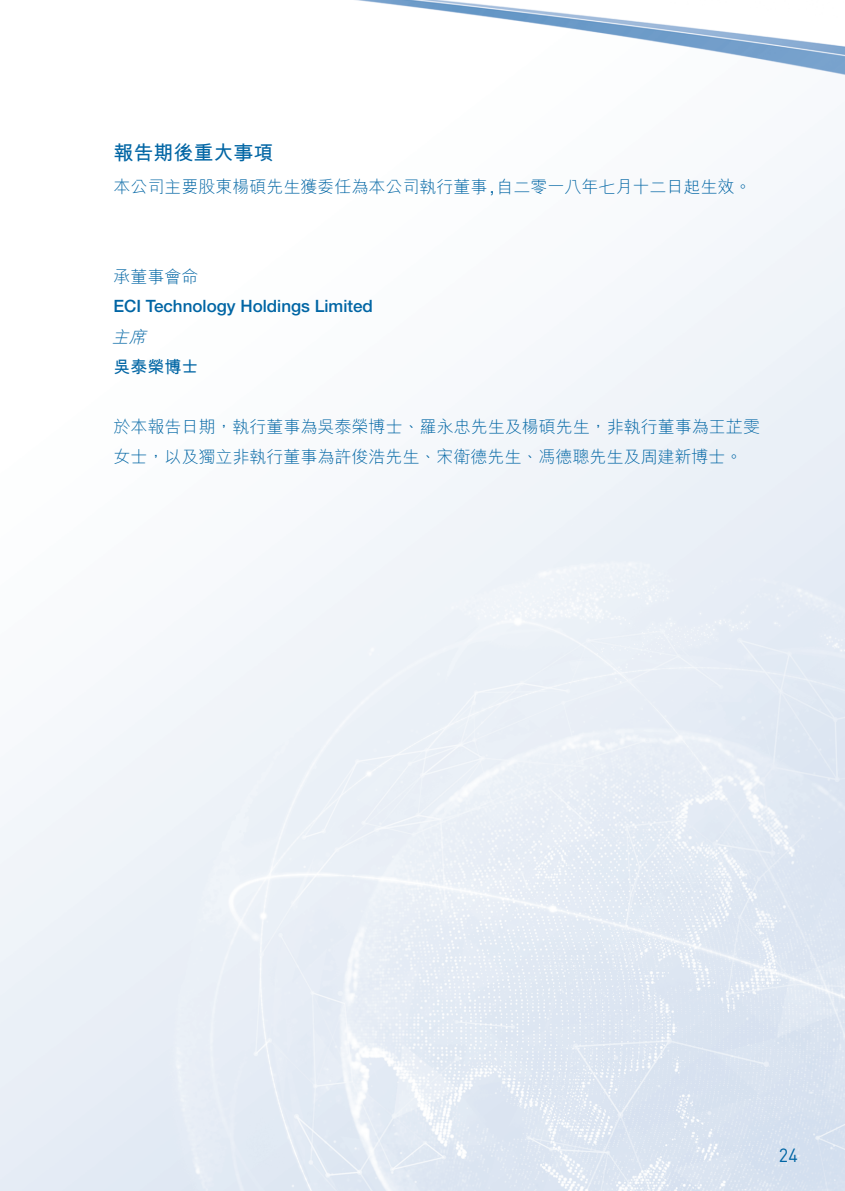
<style>
.page{position:relative;width:845px;height:1191px;background:#fff}
.page>*{position:absolute;margin:0;border:0;box-sizing:border-box;transform-origin:0 0}
.Subhead_1{font:700 20px "M Hei HK";color:#0065a4}
.t1{font:18.8px "DIN";color:#0065a4;scale:.95 1}
.Body_Text{font:300 17px/30px "M Hei HK";color:#0065a4}
.Body_Text-2{font:500 17px "Helvetica Neue LT Std";color:#0065a4}
.Body_Text-3{font:700 17px "M Hei HK";color:#0065a4}
.Body_Text-4{font:italic 300 17px "M Hei HK";color:#0065a4}
.s1{font-family:"Helvetica Neue LT Std";font-weight:400}
</style>
<div class="page">
<img style="left:1px;top:0;width:844px;height:1191px">
<p class="Subhead_1" style="left:113px;top:138px;width:162px">報告期後重大事項</p>
<p class="Body_Text" style="left:113px;top:171px;width:639px">本公司主要股東楊碩先生獲委任為本公司執行董事<span class="s1">,</span>自二零一八年七月十二日起生效。</p>
<p class="Body_Text" style="left:113px;top:261px;width:86px">承董事會命</p>
<p class="Body_Text-2" style="left:113px;top:295px;width:261px">ECI Technology Holdings Limited</p>
<p class="Body_Text-4" style="left:112px;top:328px;width:40px">主席</p>
<p class="Body_Text-3" style="left:113px;top:354px;width:86px">吳泰榮博士</p>
<p class="Body_Text" style="left:113px;top:411px;width:648px">於本報告日期，執行董事為吳泰榮博士、羅永忠先生及楊碩先生，非執行董事為王芷雯女士，以及獨立非執行董事為許俊浩先生、宋衛德先生、馮德聰先生及周建新博士。</p>
<p class="t1" style="left:778px;top:1143px;width:22px">24</p>
</div>
